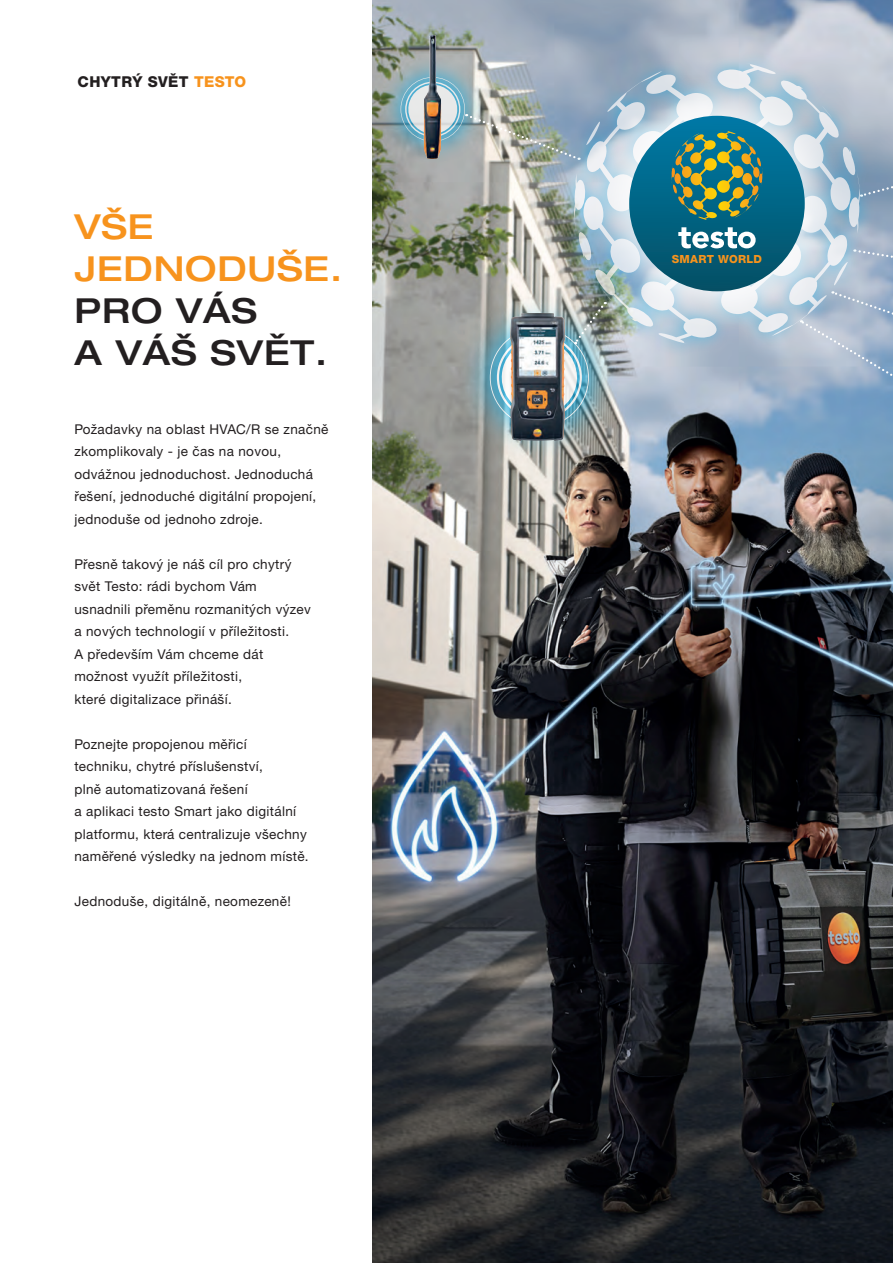
<style>
.page{position:relative;width:893px;height:1263px;background:#fff}
.page>*{position:absolute;margin:0;border:0;box-sizing:border-box;transform-origin:0 0}
.t1{font:500 expanded 34.5px/42px "Helvetica Neue LTW1 G";letter-spacing:.025em;color:#231f20}
.t2{font:500 expanded 34.5px/42px "Helvetica Neue LTW1 G";letter-spacing:.025em;color:#f7931d}
.t3{font:800 15px "Helvetica Neue LTW1 G";letter-spacing:.025em;color:#231f20}
.t4{font:13.5px/22.5px "Helvetica Neue LTW1 G";letter-spacing:.025em;color:#231f20}
.t5{font:800 11.25px "Helvetica Neue LTW1 G";letter-spacing:.025em;color:#f7931d}
.s1{color:#f7931d}
</style>
<div class="page">
<img style="left:372px;top:0;width:521px;height:1263px">
<svg style="left:457px;top:295px;width:165px;height:165px;background:#9ca19f"></svg>
<img style="left:510px;top:427px;width:55px;height:14px">
<svg style="left:379px;top:55px;width:108px;height:108px;background:#99a49f"></svg>
<img style="left:423px;top:35px;width:19px;height:42px">
<svg style="left:875px;top:153px;width:18px;height:45px"></svg>
<svg style="left:875px;top:248px;width:18px;height:24px"></svg>
<img style="left:401px;top:77px;width:157px;height:83px">
<img style="left:490px;top:302px;width:116px;height:125px">
<svg style="left:800px;top:290px;width:93px;height:143px;background:#89a8c7"></svg>
<div style="left:558px;top:49px;width:317px;height:309px;background:#00aeef;opacity:.75"></div>
<svg style="left:574px;top:63px;width:286px;height:281px;background:#abbbc8"></svg>
<div style="left:585px;top:72px;width:264px;height:263px;background:#fff;opacity:.74"></div>
<div style="left:629px;top:116px;width:176px;height:175px;background:linear-gradient(to bottom,#037ca7,#045065);border-radius:88px"></div>
<svg style="left:674px;top:131px;width:88px;height:89px;background:#4f8368"></svg>
<svg style="left:678px;top:227px;width:78px;height:21px"></svg>
<p class="t3" style="left:78px;top:73px;width:170px">CHYTRÝ SVĚT <span class="s1">TESTO</span></p>
<h1 class="t2" style="left:74px;top:204px;width:269px">VŠE<br>JEDNODUŠE.</h1>
<h1 class="t1" style="left:74px;top:288px;width:254px">PRO VÁS<br>A VÁŠ SVĚT.</h1>
<p class="t4" style="left:74px;top:418px;width:256px">Požadavky na oblast HVAC/R se značně zkomplikovaly - je čas na novou, odvážnou jednoduchost. Jednoduchá řešení, jednoduché digitální propojení, jednoduše od jednoho zdroje.</p>
<p class="t4" style="left:74px;top:553px;width:238px">Přesně takový je náš cíl pro chytrý svět Testo: rádi bychom Vám usnadnili přeměnu rozmanitých výzev a nových technologií v příležitosti.<br>A především Vám chceme dát možnost využít příležitosti,<br>které digitalizace přináší.</p>
<p class="t4" style="left:74px;top:733px;width:236px">Poznejte propojenou měřicí<br>techniku, chytré příslušenství,<br>plně automatizovaná řešení<br>a aplikaci testo Smart jako digitální platformu, která centralizuje všechny naměřené výsledky na jednom místě.</p>
<p class="t4" style="left:74px;top:890px;width:218px">Jednoduše, digitálně, neomezeně!</p>
<p class="t5" style="left:672px;top:252px;width:92px">SMART WORLD</p>
</div>
